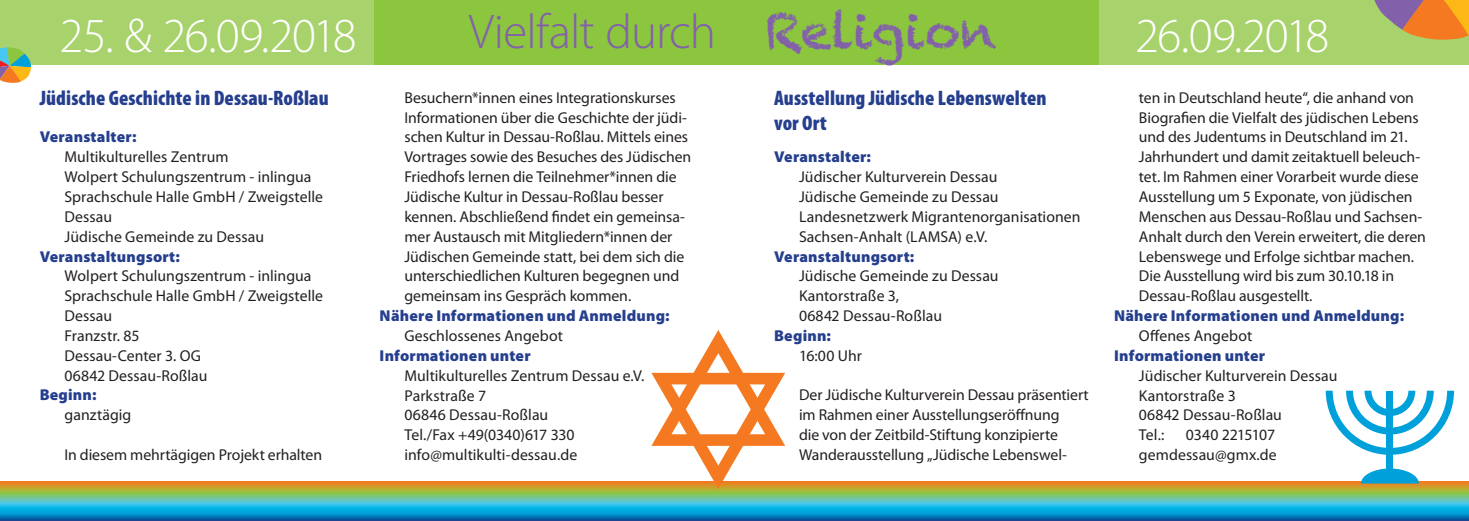
<style>
.page{position:relative;width:1469px;height:521px;background:#fff}
.page>*{position:absolute;margin:0;border:0;box-sizing:border-box;transform-origin:0 0}
.t1{font:300 49px "Myriad Pro";letter-spacing:-.035em;color:#fff}
.t2{font:300 49px "Myriad Pro";letter-spacing:-.015em;color:#8361aa}
.t3{font:900 condensed 21px/25.2px "Myriad Pro";letter-spacing:.005em;color:#253f8e}
.t4{font:15.75px/19.8px "Myriad Pro";letter-spacing:-.005em;color:#231f20}
.t5{font:900 15.75px "Myriad Pro";letter-spacing:.01em;color:#253f8e}
.s1{font-family:"Chalkduster";font-weight:400}
</style>
<div class="page">
<svg style="left:0;top:481px;width:734px;height:40px;background:#5ba593"></svg>
<svg style="left:734px;top:481px;width:734px;height:40px;background:#5ba593"></svg>
<div style="left:0;top:0;width:1468px;height:64px;background:#a8d26c"></div>
<div style="left:375px;top:0;width:724px;height:64px;background:#8bc63e"></div>
<svg style="left:1374px;top:0;width:94px;height:40px"></svg>
<svg style="left:1325px;top:391px;width:128px;height:64px"></svg>
<svg style="left:1360px;top:468px;width:58px;height:15px"></svg>
<div style="left:1386px;top:391px;width:7px;height:84px;background:#00a0da"></div>
<svg style="left:651px;top:330px;width:134px;height:159px"></svg>
<svg style="left:0;top:47px;width:31px;height:36px"></svg>
<h1 class="t1" style="left:60px;top:6px;width:299px">25. &amp; 26.09.2018</h1>
<h1 class="t2" style="left:469px;top:2px;width:529px">Vielfalt durch <span class="s1">Religion</span></h1>
<h1 class="t1" style="left:1135px;top:6px;width:196px">26.09.2018</h1>
<h2 class="t3" style="left:40px;top:85px;width:290px">Jüdische Geschichte in Dessau-Roßlau</h2>
<p class="t5" style="left:40px;top:127px;width:98px">Veranstalter:</p>
<p class="t4" style="left:64px;top:147px;width:260px">Multikulturelles Zentrum<br>Wolpert Schulungszentrum - inlingua<br>Sprachschule Halle GmbH / Zweigstelle<br>Dessau<br>Jüdische Gemeinde zu Dessau</p>
<p class="t5" style="left:40px;top:246px;width:142px">Veranstaltungsort:</p>
<p class="t4" style="left:64px;top:266px;width:260px">Wolpert Schulungszentrum - inlingua<br>Sprachschule Halle GmbH / Zweigstelle<br>Dessau<br>Franzstr. 85<br>Dessau-Center 3. OG<br>06842 Dessau-Roßlau</p>
<p class="t5" style="left:40px;top:385px;width:58px">Beginn:</p>
<p class="t4" style="left:64px;top:405px;width:68px">ganztägig</p>
<p class="t4" style="left:64px;top:444px;width:259px">In diesem mehrtägigen Projekt erhalten</p>
<p class="t4" style="left:404px;top:87px;width:288px">Besuchern*innen eines Integrationskurses Informationen über die Geschichte der jüdi&shy;schen Kultur in Dessau-Roßlau. Mittels eines Vortrages sowie des Besuches des Jüdischen Friedhofs lernen die Teilnehmer*innen die Jüdische Kultur in Dessau-Roßlau besser kennen. Abschließend findet ein gemeinsa&shy;mer Austausch mit Mitgliedern*innen der Jüdischen Gemeinde statt, bei dem sich die unterschiedlichen Kulturen begegnen und gemeinsam ins Gespräch kommen.</p>
<p class="t5" style="left:379px;top:305px;width:291px">Nähere Informationen und Anmeldung:</p>
<p class="t4" style="left:404px;top:325px;width:160px">Geschlossenes Angebot</p>
<p class="t5" style="left:379px;top:345px;width:153px">Informationen unter</p>
<p class="t4" style="left:404px;top:365px;width:241px">Multikulturelles Zentrum Dessau e.V.<br>Parkstraße 7<br>06846 Dessau-Roßlau<br>Tel./Fax +49(0340)617 330 info@multikulti-dessau.de</p>
<h2 class="t3" style="left:774px;top:85px;width:274px">Ausstellung Jüdische Lebenswelten vor Ort</h2>
<p class="t5" style="left:774px;top:146px;width:98px">Veranstalter:</p>
<p class="t4" style="left:799px;top:167px;width:283px">Jüdischer Kulturverein Dessau<br>Jüdische Gemeinde zu Dessau Landesnetzwerk Migrantenorganisationen Sachsen-Anhalt (LAMSA) e.V.</p>
<p class="t5" style="left:774px;top:246px;width:142px">Veranstaltungsort:</p>
<p class="t4" style="left:799px;top:266px;width:201px">Jüdische Gemeinde zu Dessau<br>Kantorstraße 3,<br>06842 Dessau-Roßlau</p>
<p class="t5" style="left:774px;top:325px;width:58px">Beginn:</p>
<p class="t4" style="left:799px;top:345px;width:64px">16:00 Uhr</p>
<p class="t4" style="left:799px;top:385px;width:291px">Der Jüdische Kulturverein Dessau präsentiert im Rahmen einer Ausstellungseröffnung<br>die von der Zeitbild-Stiftung konzipierte Wanderausstellung „Jüdische Lebenswel-</p>
<p class="t4" style="left:1138px;top:87px;width:288px">ten in Deutschland heute“, die anhand von Biografien die Vielfalt des jüdischen Lebens und des Judentums in Deutschland im 21.<br>Jahrhundert und damit zeitaktuell beleuch&shy;tet. Im Rahmen einer Vorarbeit wurde diese Ausstellung um 5 Exponate, von jüdischen Menschen aus Dessau-Roßlau und Sachsen-Anhalt durch den Verein erweitert, die deren Lebenswege und Erfolge sichtbar machen.<br>Die Ausstellung wird bis zum 30.10.18 in Dessau-Roßlau ausgestellt.</p>
<p class="t5" style="left:1114px;top:305px;width:291px">Nähere Informationen und Anmeldung:</p>
<p class="t4" style="left:1138px;top:325px;width:115px">Offenes Angebot</p>
<p class="t5" style="left:1114px;top:345px;width:153px">Informationen unter</p>
<p class="t4" style="left:1138px;top:365px;width:200px">Jüdischer Kulturverein Dessau<br>Kantorstraße 3<br>06842 Dessau-Roßlau<br>Tel.:</p>
<p class="t4" style="left:1138px;top:425px;width:139px;text-align:right">0340 2215107 gemdessau@gmx.de</p>
</div>
